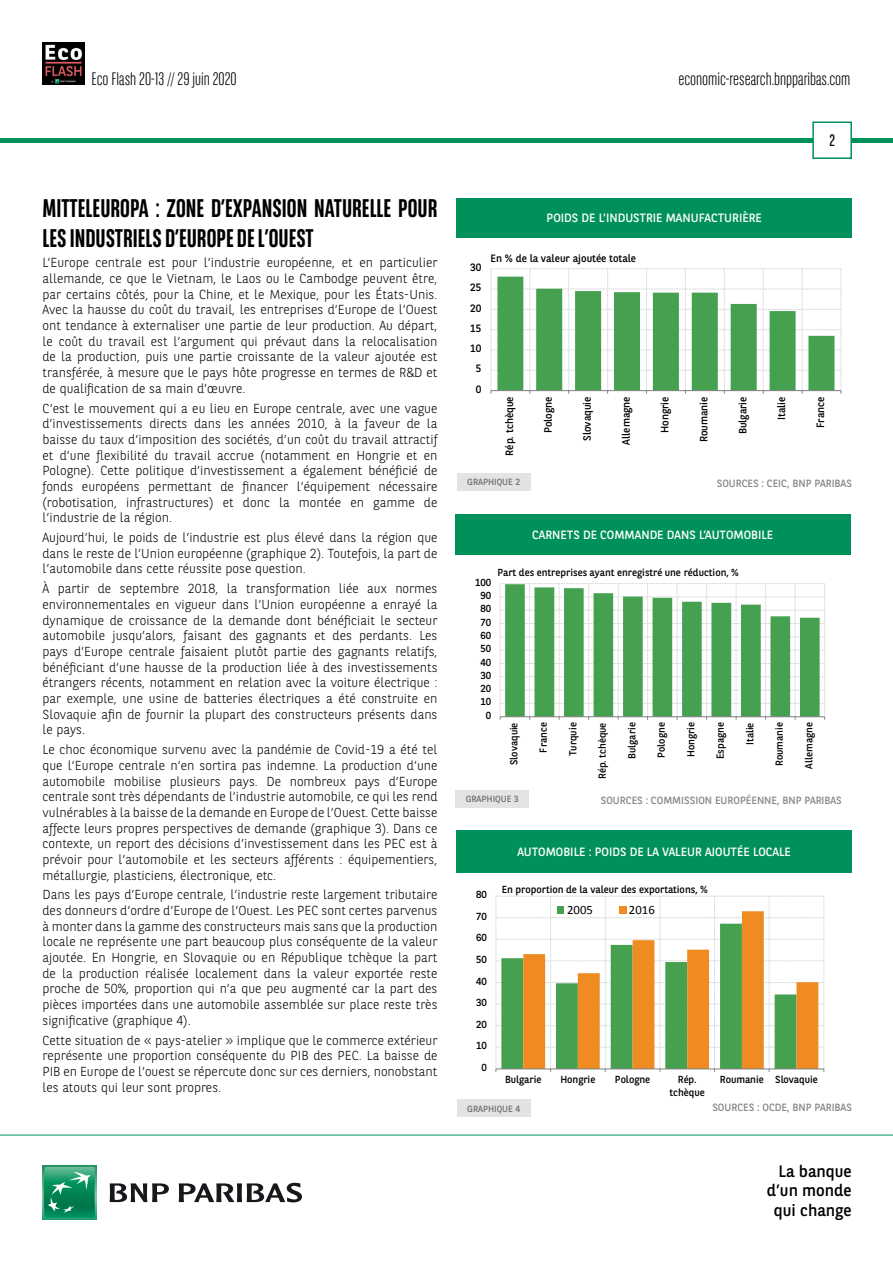
<style>
.page{position:relative;width:893px;height:1263px;background:#fff}
.page>*{position:absolute;margin:0;border:0;box-sizing:border-box;transform-origin:0 0}
.t1{font:700 25.5px/30.6px "BNPP Sans Condensed";color:#000}
.t2{font:300 18px "BNPP Sans Condensed";color:#000}
.t3{font:16.5px/19.8px "BNPP Sans";color:#000;text-align:right}
.t4{font:16.5px "BNPP Sans Condensed";color:#000}
.t5{font:300 13.05px/15.6px "BNPP Sans";color:#000;text-align:justify}
.t6{font:12.75px "Calibri";color:#000}
.t7{font:12px "BNPP Sans";color:#fff}
.t8{font:10.65px "BNPP Sans";letter-spacing:-.005em;color:#000}
.t9{font:10.5px "BNPP Sans";color:#878787}
.t10{font:10.2px/12.3px "BNPP Sans";color:#000;text-align:center}
.t11{font:9px "BNPP Sans";color:#706f6f}
</style>
<div class="page">
<hr style="left:1px;top:138px;width:892px;height:4px;background:#00915b">
<svg style="left:43px;top:1166px;width:53px;height:53px"></svg>
<svg style="left:44px;top:1167px;width:51px;height:51px;background:#26996e"></svg>
<svg style="left:110px;top:1183px;width:59px;height:19px"></svg>
<svg style="left:179px;top:1183px;width:123px;height:19px"></svg>
<hr style="left:0;top:1135px;width:893px;height:1px;background:#00915b">
<svg style="left:812px;top:121px;width:41px;height:38px"></svg>
<img style="left:43px;top:43px;width:42px;height:42px">
<svg style="left:490px;top:268px;width:352px;height:126px"></svg>
<div style="left:456px;top:198px;width:396px;height:39px;background:#00915b"></div>
<div style="left:457px;top:473px;width:73px;height:18px;background:#e3e3e3"></div>
<svg style="left:500px;top:583px;width:325px;height:137px"></svg>
<div style="left:455px;top:514px;width:395px;height:41px;background:#00915b"></div>
<div style="left:455px;top:790px;width:74px;height:17px;background:#e3e3e3"></div>
<svg style="left:495px;top:896px;width:329px;height:176px"></svg>
<div style="left:557px;top:906px;width:7px;height:7px;background:#45a150"></div>
<div style="left:619px;top:906px;width:7px;height:7px;background:#f08b21"></div>
<div style="left:456px;top:830px;width:396px;height:42px;background:#00915b"></div>
<div style="left:457px;top:1099px;width:73px;height:18px;background:#e3e3e3"></div>
<h2 class="t2" style="left:91px;top:67px;width:147px">Eco Flash 20-13 // 29 juin 2020</h2>
<h1 class="t1" style="left:43px;top:193px;width:396px">MITTELEUROPA : ZONE D’EXPANSION NATURELLE POUR<br>LES INDUSTRIELS D’EUROPE DE L’OUEST</h1>
<p class="t5" style="left:43px;top:254px;width:396px">L’Europe centrale est pour l’industrie européenne, et en particulier allemande, ce que le Vietnam, le Laos ou le Cambodge peuvent être, par certains côtés, pour la Chine, et le Mexique, pour les États-Unis.<br>Avec la hausse du coût du travail, les entreprises d’Europe de l’Ouest ont tendance à externaliser une partie de leur production. Au départ, le coût du travail est l’argument qui prévaut dans la relocalisation de la production, puis une partie croissante de la valeur ajoutée est transférée, à mesure que le pays hôte progresse en termes de R&amp;D et de qualification de sa main d’œuvre.</p>
<p class="t5" style="left:43px;top:400px;width:396px">C’est le mouvement qui a eu lieu en Europe centrale, avec une vague d’investissements directs dans les années 2010, à la faveur de la baisse du taux d’imposition des sociétés, d’un coût du travail attractif et d’une flexibilité du travail accrue (notamment en Hongrie et en Pologne). Cette politique d’investissement a également bénéficié de fonds européens permettant de financer l’équipement nécessaire (robotisation, infrastructures) et donc la montée en gamme de l’industrie de la région.</p>
<p class="t5" style="left:43px;top:529px;width:396px">Aujourd’hui, le poids de l’industrie est plus élevé dans la région que dans le reste de l’Union européenne (graphique 2). Toutefois, la part de l’automobile dans cette réussite pose question.</p>
<p class="t5" style="left:43px;top:580px;width:396px">À partir de septembre 2018, la transformation liée aux normes environnementales en vigueur dans l’Union européenne a enrayé la dynamique de croissance de la demande dont bénéficiait le secteur automobile jusqu’alors, faisant des gagnants et des perdants. Les pays d’Europe centrale faisaient plutôt partie des gagnants relatifs, bénéficiant d’une hausse de la production liée à des investissements étrangers récents, notamment en relation avec la voiture électrique : par exemple, une usine de batteries électriques a été construite en Slovaquie afin de fournir la plupart des constructeurs présents dans le pays.</p>
<p class="t5" style="left:43px;top:741px;width:396px">Le choc économique survenu avec la pandémie de Covid-19 a été tel que l’Europe centrale n’en sortira pas indemne. La production d’une automobile mobilise plusieurs pays. De nombreux pays d’Europe centrale sont très dépendants de l’industrie automobile, ce qui les rend vulnérables à la baisse de la demande en Europe de l’Ouest. Cette baisse affecte leurs propres perspectives de demande (graphique 3). Dans ce contexte, un report des décisions d’investissement dans les PEC est à prévoir pour l’automobile et les secteurs afférents : équipementiers, métallurgie, plasticiens, électronique, etc.</p>
<p class="t5" style="left:43px;top:886px;width:396px">Dans les pays d’Europe centrale, l’industrie reste largement tributaire des donneurs d’ordre d’Europe de l’Ouest. Les PEC sont certes parvenus à monter dans la gamme des constructeurs mais sans que la production locale ne représente une part beaucoup plus conséquente de la valeur ajoutée. En Hongrie, en Slovaquie ou en République tchèque la part de la production réalisée localement dans la valeur exportée reste proche de 50%, proportion qui n’a que peu augmenté car la part des pièces importées dans une automobile assemblée sur place reste très significative (graphique 4).</p>
<p class="t5" style="left:43px;top:1032px;width:396px">Cette situation de « pays-atelier » implique que le commerce extérieur représente une proportion conséquente du PIB des PEC. La baisse de PIB en Europe de l’ouest se répercute donc sur ces derniers, nonobstant les atouts qui leur sont propres.</p>
<h2 class="t2" style="left:678px;top:67px;width:174px">economic-research.bnpparibas.com</h2>
<p class="t4" style="left:829px;top:130px;width:7px">2</p>
<p class="t7" style="left:547px;top:210px;width:217px">POIDS DE L’INDUSTRIE MANUFACTURIÈRE</p>
<p class="t8" style="left:470px;top:260px;width:13px">30</p>
<p class="t8" style="left:470px;top:280px;width:13px">25</p>
<p class="t8" style="left:470px;top:301px;width:13px">20</p>
<p class="t8" style="left:470px;top:321px;width:13px">15</p>
<p class="t8" style="left:470px;top:341px;width:13px">10</p>
<p class="t8" style="left:476px;top:361px;width:7px">5</p>
<p class="t8" style="left:476px;top:382px;width:7px">0</p>
<p class="t8" style="left:490px;top:251px;width:147px">En % de la valeur ajoutée totale</p>
<p class="t8" style="left:502px;top:456px;width:60px;rotate:-90deg">Rép. tchèque</p>
<p class="t8" style="left:541px;top:433px;width:38px;rotate:-90deg">Pologne</p>
<p class="t8" style="left:580px;top:441px;width:46px;rotate:-90deg">Slovaquie</p>
<p class="t8" style="left:619px;top:445px;width:50px;rotate:-90deg">Allemagne</p>
<p class="t8" style="left:658px;top:433px;width:38px;rotate:-90deg">Hongrie</p>
<p class="t8" style="left:696px;top:442px;width:47px;rotate:-90deg">Roumanie</p>
<p class="t8" style="left:735px;top:434px;width:39px;rotate:-90deg">Bulgarie</p>
<p class="t8" style="left:774px;top:420px;width:25px;rotate:-90deg">Italie</p>
<p class="t8" style="left:813px;top:428px;width:33px;rotate:-90deg">France</p>
<p class="t11" style="left:467px;top:476px;width:54px">GRAPHIQUE 2</p>
<p class="t9" style="left:717px;top:476px;width:137px">SOURCES : CEIC, BNP PARIBAS</p>
<p class="t7" style="left:532px;top:527px;width:243px">CARNETS DE COMMANDE DANS L’AUTOMOBILE</p>
<p class="t10" style="left:497px;top:566px;width:243px">Part des entreprises ayant enregistré une réduction, %</p>
<p class="t10" style="left:475px;top:575px;width:18px">100</p>
<p class="t10" style="left:480px;top:589px;width:12px">90</p>
<p class="t10" style="left:480px;top:602px;width:12px">80</p>
<p class="t10" style="left:480px;top:615px;width:12px">70</p>
<p class="t10" style="left:480px;top:629px;width:12px">60</p>
<p class="t10" style="left:480px;top:642px;width:12px">50</p>
<p class="t10" style="left:480px;top:655px;width:12px">40</p>
<p class="t10" style="left:480px;top:669px;width:12px">30</p>
<p class="t10" style="left:480px;top:682px;width:12px">20</p>
<p class="t10" style="left:480px;top:695px;width:12px">10</p>
<p class="t10" style="left:486px;top:709px;width:7px">0</p>
<p class="t10" style="left:507px;top:765px;width:44px;rotate:-90deg">Slovaquie</p>
<p class="t10" style="left:537px;top:752px;width:32px;rotate:-90deg">France</p>
<p class="t10" style="left:566px;top:756px;width:35px;rotate:-90deg">Turquie</p>
<p class="t10" style="left:596px;top:779px;width:58px;rotate:-90deg">Rép. tchèque</p>
<p class="t10" style="left:625px;top:759px;width:38px;rotate:-90deg">Bulgarie</p>
<p class="t10" style="left:655px;top:757px;width:37px;rotate:-90deg">Pologne</p>
<p class="t10" style="left:684px;top:757px;width:36px;rotate:-90deg">Hongrie</p>
<p class="t10" style="left:714px;top:759px;width:38px;rotate:-90deg">Espagne</p>
<p class="t10" style="left:743px;top:745px;width:24px;rotate:-90deg">Italie</p>
<p class="t10" style="left:773px;top:766px;width:45px;rotate:-90deg">Roumanie</p>
<p class="t10" style="left:802px;top:768px;width:48px;rotate:-90deg">Allemagne</p>
<p class="t11" style="left:466px;top:793px;width:54px">GRAPHIQUE 3</p>
<p class="t9" style="left:601px;top:793px;width:243px">SOURCES : COMMISSION EUROPÉENNE, BNP PARIBAS</p>
<p class="t10" style="left:476px;top:888px;width:12px">80</p>
<p class="t10" style="left:476px;top:910px;width:12px">70</p>
<p class="t10" style="left:476px;top:931px;width:12px">60</p>
<p class="t10" style="left:476px;top:953px;width:12px">50</p>
<p class="t10" style="left:476px;top:974px;width:12px">40</p>
<p class="t10" style="left:476px;top:996px;width:12px">30</p>
<p class="t10" style="left:476px;top:1018px;width:12px">20</p>
<p class="t10" style="left:476px;top:1039px;width:12px">10</p>
<p class="t10" style="left:481px;top:1061px;width:7px">0</p>
<p class="t7" style="left:517px;top:844px;width:275px">AUTOMOBILE : POIDS DE LA VALEUR AJOUTÉE LOCALE</p>
<p class="t10" style="left:502px;top:882px;width:208px">En proportion de la valeur des exportations, %</p>
<p class="t6" style="left:567px;top:901px;width:27px">2005</p>
<p class="t6" style="left:629px;top:901px;width:27px">2016</p>
<p class="t10" style="left:505px;top:1073px;width:38px">Bulgarie</p>
<p class="t10" style="left:560px;top:1073px;width:36px">Hongrie</p>
<p class="t10" style="left:615px;top:1073px;width:37px">Pologne</p>
<p class="t10" style="left:670px;top:1073px;width:37px">Rép. tchèque</p>
<p class="t10" style="left:720px;top:1073px;width:99px">Roumanie Slovaquie</p>
<p class="t11" style="left:467px;top:1102px;width:54px">GRAPHIQUE 4</p>
<p class="t9" style="left:712px;top:1100px;width:141px">SOURCES : OCDE, BNP PARIBAS</p>
<p class="t3" style="left:767px;top:1160px;width:86px">La banque d’un monde qui change</p>
</div>
